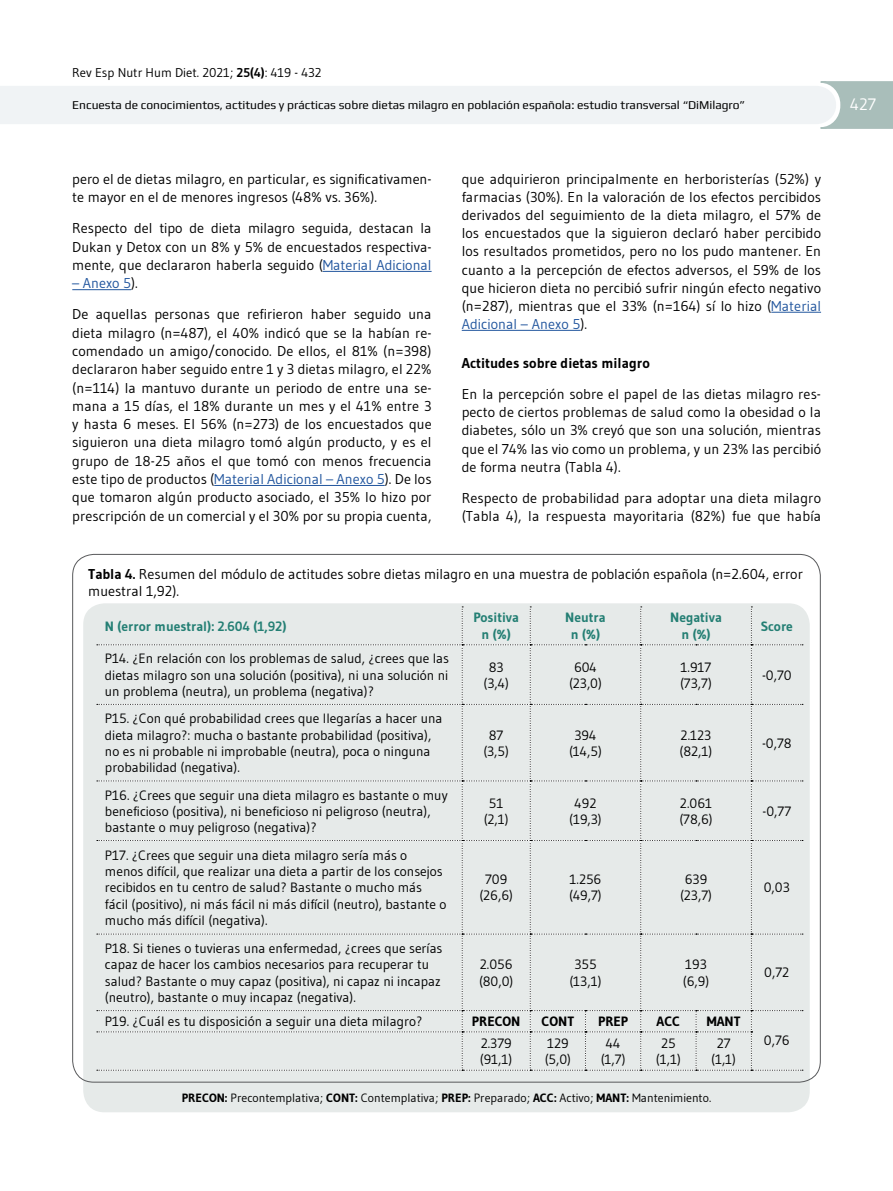
<style>
.page{position:relative;width:893px;height:1191px;background:#fff}
.page>*{position:absolute;margin:0;border:0;box-sizing:border-box;transform-origin:0 0}
.t1{font:16.5px "Gudea";color:#fff}
.t2{font:14.25px/18.3px "Gudea";letter-spacing:.005em;color:#000}
.t3{font:700 14.25px "Gudea";color:#000}
.t4{font:13.5px/16.2px "Gudea";color:#000;text-align:center}
.t5{font:700 13.5px/16.2px "Gudea";color:#247f74;text-align:center}
.t6{font:700 13.5px "Gudea";color:#000}
.t7{font:12.75px "Gudea";color:#000}
.t8{font:12px "Play";color:#000}
.t9{font:12px "Gudea";color:#000}
.s1{font-weight:700}
.s2{color:#22569e}
</style>
<div class="page">
<svg style="left:0;top:81px;width:893px;height:48px"></svg>
<hr style="left:323px;top:271px;width:109px;height:1px;background:#22569e">
<hr style="left:72px;top:289px;width:59px;height:1px;background:#22569e">
<hr style="left:214px;top:485px;width:171px;height:1px;background:#22569e">
<hr style="left:771px;top:312px;width:50px;height:1px;background:#22569e">
<hr style="left:462px;top:330px;width:118px;height:1px;background:#22569e">
<div style="left:83px;top:603px;width:727px;height:509px;background:#e6eae9;border-radius:21px"></div>
<svg style="left:97px;top:606px;width:706px;height:464px"></svg>
<p class="t7" style="left:72px;top:65px;width:251px">Rev Esp Nutr Hum Diet. 2021; <span class="s1">25(4)</span>: 419 - 432</p>
<p class="t8" style="left:72px;top:98px;width:674px">Encuesta de conocimientos, actitudes y prácticas sobre dietas milagro en población española: estudio transversal “DiMilagro”</p>
<p class="t1" style="left:850px;top:94px;width:27px">427</p>
<p class="t2" style="left:72px;top:170px;width:361px">pero el de dietas milagro, en particular, es significativamen&shy;te mayor en el de menores ingresos (48% vs. 36%).</p>
<p class="t2" style="left:72px;top:219px;width:361px;text-align:justify">Respecto del tipo de dieta milagro seguida, destacan la Dukan y Detox con un 8% y 5% de encuestados respectiva&shy;mente, que declararon haberla seguido (<span class="s2">Material Adicional</span></p>
<p class="t2" style="left:72px;top:267px;width:361px;line-height:31px"><span class="s2">– Anexo 5</span>).<br>De aquellas personas que refirieron haber seguido una</p>
<p class="t2" style="left:72px;top:323px;width:361px;text-align:justify">dieta milagro (n=487), el 40% indicó que se la habían re&shy;comendado un amigo/conocido. De ellos, el 81% (n=398) declararon haber seguido entre 1 y 3 dietas milagro, el 22% (n=114) la mantuvo durante un periodo de entre una se&shy;mana a 15 días, el 18% durante un mes y el 41% entre 3 y hasta 6 meses. El 56% (n=273) de los encuestados que siguieron una dieta milagro tomó algún producto, y es el grupo de 18-25 años el que tomó con menos frecuencia este tipo de productos (<span class="s2">Material Adicional – Anexo 5</span>). De los que tomaron algún producto asociado, el 35% lo hizo por prescripción de un comercial y el 30% por su propia cuenta,</p>
<p class="t2" style="left:462px;top:170px;width:361px;text-align:justify">que adquirieron principalmente en herboristerías (52%) y farmacias (30%). En la valoración de los efectos percibidos derivados del seguimiento de la dieta milagro, el 57% de los encuestados que la siguieron declaró haber percibido los resultados prometidos, pero no los pudo mantener. En cuanto a la percepción de efectos adversos, el 59% de los que hicieron dieta no percibió sufrir ningún efecto negativo (n=287), mientras que el 33% (n=164) sí lo hizo (<span class="s2">Material Adicional – Anexo 5</span>).</p>
<p class="t3" style="left:462px;top:354px;width:190px">Actitudes sobre dietas milagro</p>
<p class="t2" style="left:462px;top:385px;width:361px;text-align:justify">En la percepción sobre el papel de las dietas milagro res&shy;pecto de ciertos problemas de salud como la obesidad o la diabetes, sólo un 3% creyó que son una solución, mientras que el 74% las vio como un problema, y un 23% las percibió de forma neutra (Tabla 4).</p>
<p class="t2" style="left:462px;top:488px;width:361px">Respecto de probabilidad para adoptar una dieta milagro (Tabla 4), la respuesta mayoritaria (82%) fue que había</p>
<p class="t2" style="left:88px;top:565px;width:716px;line-height:17.1px"><span class="s1">Tabla 4.</span> Resumen del módulo de actitudes sobre dietas milagro en una muestra de población española (n=2.604, error muestral 1,92).</p>
<p class="t5" style="left:105px;top:617px;width:183px">N (error muestral): 2.604 (1,92)</p>
<p class="t5" style="left:473px;top:609px;width:47px">Positiva n (%)</p>
<p class="t5" style="left:565px;top:609px;width:42px">Neutra n (%)</p>
<p class="t5" style="left:670px;top:609px;width:53px">Negativa n (%)</p>
<p class="t5" style="left:761px;top:617px;width:34px">Score</p>
<p class="t4" style="left:105px;top:650px;width:346px;text-align:justify">P14. ¿En relación con los problemas de salud, ¿crees que las dietas milagro son una solución (positiva), ni una solución ni un problema (neutra), un problema (negativa)?</p>
<p class="t4" style="left:483px;top:658px;width:27px">83 (3,4)</p>
<p class="t4" style="left:569px;top:658px;width:34px">604 (23,0)</p>
<p class="t4" style="left:680px;top:658px;width:33px;text-align:left">1.917 (73,7)</p>
<p class="t4" style="left:762px;top:666px;width:31px">-0,70</p>
<p class="t4" style="left:105px;top:710px;width:339px;text-align:left">P15. ¿Con qué probabilidad crees que llegarías a hacer una dieta milagro?: mucha o bastante probabilidad (positiva), no es ni probable ni improbable (neutra), poca o ninguna probabilidad (negativa).</p>
<p class="t4" style="left:483px;top:726px;width:27px">87 (3,5)</p>
<p class="t4" style="left:569px;top:726px;width:34px">394 (14,5)</p>
<p class="t4" style="left:680px;top:726px;width:34px;text-align:left">2.123 (82,1)</p>
<p class="t4" style="left:762px;top:734px;width:31px">-0,78</p>
<p class="t4" style="left:105px;top:786px;width:344px;text-align:left">P16. ¿Crees que seguir una dieta milagro es bastante o muy beneficioso (positiva), ni beneficioso ni peligroso (neutra), bastante o muy peligroso (negativa)?</p>
<p class="t4" style="left:484px;top:794px;width:26px">51 (2,1)</p>
<p class="t4" style="left:569px;top:794px;width:34px">492 (19,3)</p>
<p class="t4" style="left:679px;top:794px;width:35px;text-align:left">2.061 (78,6)</p>
<p class="t4" style="left:762px;top:802px;width:30px">-0,77</p>
<p class="t4" style="left:105px;top:847px;width:343px;text-align:left">P17. ¿Crees que seguir una dieta milagro sería más o menos difícil, que realizar una dieta a partir de los consejos recibidos en tu centro de salud? Bastante o mucho más fácil (positivo), ni más fácil ni más difícil (neutro), bastante o mucho más difícil (negativa).</p>
<p class="t4" style="left:479px;top:871px;width:35px">709 (26,6)</p>
<p class="t4" style="left:569px;top:871px;width:34px;text-align:left">1.256 (49,7)</p>
<p class="t4" style="left:680px;top:871px;width:33px">639 (23,7)</p>
<p class="t4" style="left:764px;top:879px;width:28px">0,03</p>
<p class="t4" style="left:105px;top:940px;width:339px;text-align:left">P18. Si tienes o tuvieras una enfermedad, ¿crees que serías capaz de hacer los cambios necesarios para recuperar tu salud? Bastante o muy capaz (positiva), ni capaz ni incapaz (neutro), bastante o muy incapaz (negativa).</p>
<p class="t4" style="left:479px;top:956px;width:36px;text-align:left">2.056 (80,0)</p>
<p class="t4" style="left:569px;top:956px;width:34px">355 (13,1)</p>
<p class="t4" style="left:683px;top:956px;width:28px;text-align:left">193 (6,9)</p>
<p class="t4" style="left:764px;top:964px;width:27px">0,72</p>
<p class="t4" style="left:105px;top:1013px;width:319px">P19. ¿Cuál es tu disposición a seguir una dieta milagro?</p>
<p class="t6" style="left:472px;top:1013px;width:50px">PRECON</p>
<p class="t6" style="left:542px;top:1013px;width:34px">CONT</p>
<p class="t6" style="left:598px;top:1013px;width:32px">PREP</p>
<p class="t6" style="left:657px;top:1013px;width:25px">ACC</p>
<p class="t6" style="left:707px;top:1013px;width:35px">MANT</p>
<p class="t4" style="left:481px;top:1035px;width:33px">2.379</p>
<p class="t4" style="left:764px;top:1032px;width:27px">0,76</p>
<p class="t4" style="left:480px;top:1051px;width:34px">(91,1)</p>
<p class="t4" style="left:545px;top:1035px;width:28px;text-align:left">129 (5,0)</p>
<p class="t4" style="left:601px;top:1035px;width:26px">44 (1,7)</p>
<p class="t4" style="left:656px;top:1035px;width:26px">25 (1,1)</p>
<p class="t4" style="left:711px;top:1035px;width:26px">27 (1,1)</p>
<p class="t9" style="left:182px;top:1090px;width:531px"><span class="s1">PRECON:</span> Precontemplativa; <span class="s1">CONT:</span> Contemplativa; <span class="s1">PREP:</span> Preparado; <span class="s1">ACC:</span> Activo; <span class="s1">MANT:</span> Mantenimiento.</p>
</div>
